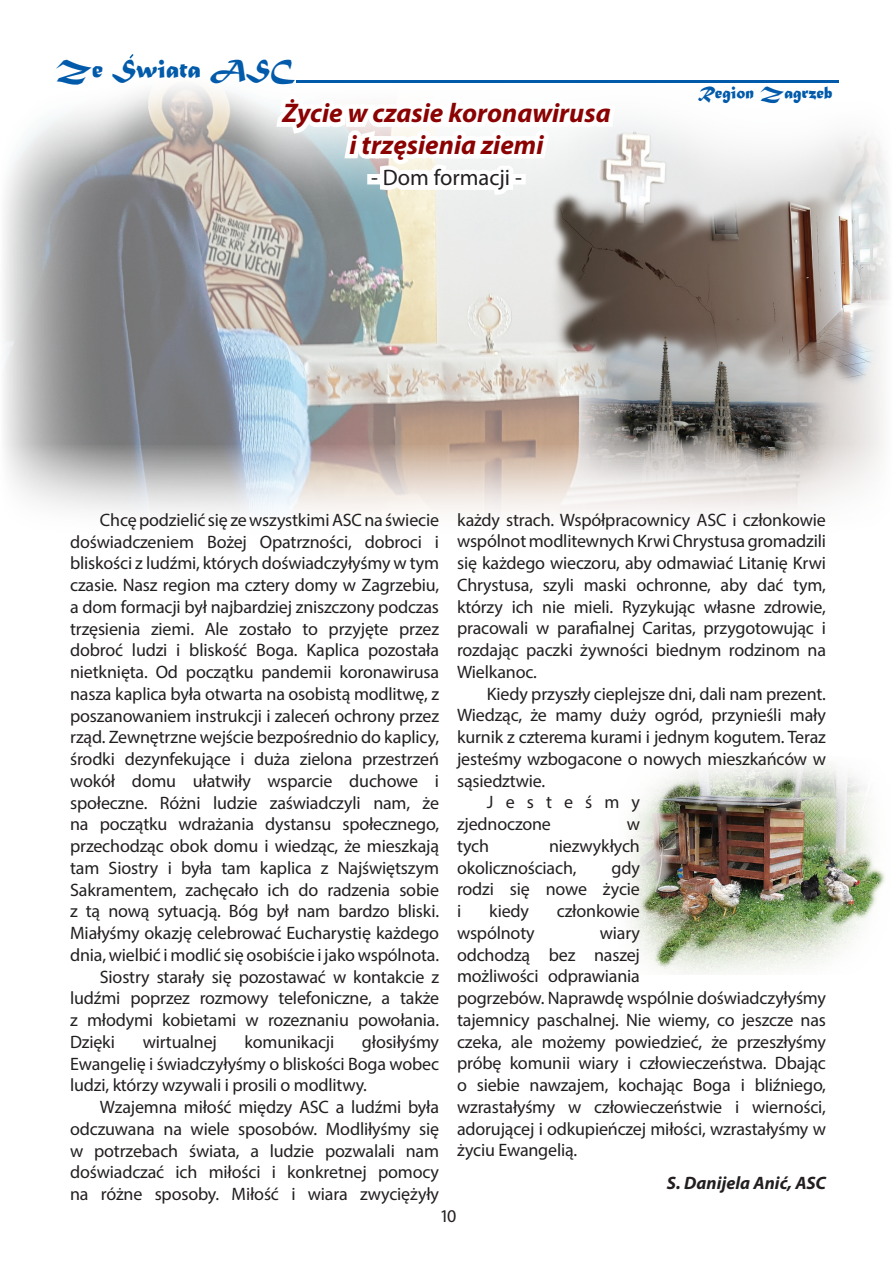
<style>
.page{position:relative;width:893px;height:1263px;background:#fff}
.page>*{position:absolute;margin:0;border:0;box-sizing:border-box;transform-origin:0 0}
.t1{font:italic 700 27px/31.5px "Myriad Pro";color:#8b0202;text-align:center}
.t2{font:27px "Matura MT Script Capitals";color:#015aaa}
.t3{font:22.5px "Myriad Pro";color:#231f20}
.t4{font:18px/21.8px "Myriad Pro";letter-spacing:-.01em;color:#231f20;text-align:justify}
.t5{font:italic 700 18px "Myriad Pro";color:#231f20}
.t6{font:18px "Matura MT Script Capitals";color:#015aaa}
.t7{font:18px "Myriad Pro";letter-spacing:.675em;color:#231f20}
</style>
<div class="page">
<img style="left:629px;top:762px;width:256px;height:212px">
<img style="left:4px;top:86px;width:882px;height:427px">
<img style="left:839px;top:168px;width:50px;height:232px">
<img style="left:839px;top:308px;width:7px;height:196px">
<svg style="left:271px;top:80px;width:568px;height:433px"></svg>
<svg style="left:129px;top:54px;width:5px;height:5px"></svg>
<h1 class="t2" style="left:56px;top:52px;width:240px">Ze Swiata ASC</h1>
<h1 class="t1" style="left:282px;top:97px;width:330px">Życie w czasie koronawirusa i trzęsienia ziemi</h1>
<p class="t3" style="left:371px;top:164px;width:152px">- Dom formacji -</p>
<p class="t6" style="left:698px;top:82px;width:136px">Region Zagrzeb</p>
<p class="t4" style="left:100px;top:509px;width:341px">Chcę podzielić się ze wszystkimi ASC na świecie</p>
<p class="t4" style="left:70px;top:530px;width:370px">doświadczeniem Bożej Opatrzności, dobroci i</p>
<p class="t4" style="left:70px;top:552px;width:370px">bliskości z ludźmi, których doświadczyłyśmy w tym</p>
<p class="t4" style="left:70px;top:574px;width:370px">czasie. Nasz region ma cztery domy w Zagrzebiu,</p>
<p class="t4" style="left:70px;top:596px;width:370px">a dom formacji był najbardziej zniszczony podczas</p>
<p class="t4" style="left:70px;top:617px;width:370px">trzęsienia ziemi. Ale zostało to przyjęte przez</p>
<p class="t4" style="left:70px;top:639px;width:370px">dobroć ludzi i bliskość Boga. Kaplica pozostała</p>
<p class="t4" style="left:70px;top:661px;width:370px">nietknięta. Od początku pandemii koronawirusa</p>
<p class="t4" style="left:70px;top:683px;width:370px">nasza kaplica była otwarta na osobistą modlitwę, z</p>
<p class="t4" style="left:70px;top:704px;width:370px">poszanowaniem instrukcji i zaleceń ochrony przez</p>
<p class="t4" style="left:70px;top:726px;width:370px">rząd. Zewnętrzne wejście bezpośrednio do kaplicy,</p>
<p class="t4" style="left:70px;top:748px;width:370px">środki dezynfekujące i duża zielona przestrzeń</p>
<p class="t4" style="left:70px;top:770px;width:370px">wokół domu ułatwiły wsparcie duchowe i</p>
<p class="t4" style="left:70px;top:791px;width:370px">społeczne. Różni ludzie zaświadczyli nam, że</p>
<p class="t4" style="left:70px;top:813px;width:370px">na początku wdrażania dystansu społecznego,</p>
<p class="t4" style="left:70px;top:835px;width:370px">przechodząc obok domu i wiedząc, że mieszkają</p>
<p class="t4" style="left:70px;top:857px;width:370px">tam Siostry i była tam kaplica z Najświętszym</p>
<p class="t4" style="left:70px;top:878px;width:370px">Sakramentem, zachęcało ich do radzenia sobie</p>
<p class="t4" style="left:70px;top:900px;width:370px">z tą nową sytuacją. Bóg był nam bardzo bliski.</p>
<p class="t4" style="left:70px;top:922px;width:370px">Miałyśmy okazję celebrować Eucharystię każdego</p>
<p class="t4" style="left:70px;top:944px;width:370px">dnia, wielbić i modlić się osobiście i jako wspólnota.</p>
<p class="t4" style="left:100px;top:965px;width:341px">Siostry starały się pozostawać w kontakcie z</p>
<p class="t4" style="left:70px;top:987px;width:370px">ludźmi poprzez rozmowy telefoniczne, a także</p>
<p class="t4" style="left:70px;top:1009px;width:370px">z młodymi kobietami w rozeznaniu powołania.</p>
<p class="t4" style="left:70px;top:1031px;width:46px">Dzięki</p>
<p class="t4" style="left:143px;top:1031px;width:76px">wirtualnej</p>
<p class="t4" style="left:245px;top:1031px;width:91px">komunikacji</p>
<p class="t4" style="left:70px;top:1031px;width:370px;text-indent:292px">głosiłyśmy Ewangelię i świadczyłyśmy o bliskości Boga wobec ludzi, którzy wzywali i prosili o modlitwy.</p>
<p class="t4" style="left:70px;top:1096px;width:370px;text-indent:30px">Wzajemna miłość między ASC a ludźmi była odczuwana na wiele sposobów. Modliłyśmy się w potrzebach świata, a ludzie pozwalali nam doświadczać ich miłości i konkretnej pomocy na różne sposoby. Miłość i wiara zwyciężyły</p>
<p class="t4" style="left:457px;top:508px;width:370px">każdy strach. Współpracownicy ASC i członkowie wspólnot modlitewnych Krwi Chrystusa gromadzili się każdego wieczoru, aby odmawiać Litanię Krwi Chrystusa, szyli maski ochronne, aby dać tym, którzy ich nie mieli. Ryzykując własne zdrowie, pracowali w parafialnej Caritas, przygotowując i rozdając paczki żywności biednym rodzinom na Wielkanoc.</p>
<p class="t4" style="left:487px;top:682px;width:341px">Kiedy przyszły cieplejsze dni, dali nam prezent.</p>
<p class="t4" style="left:457px;top:704px;width:370px">Wiedząc, że mamy duży ogród, przynieśli mały</p>
<p class="t4" style="left:457px;top:726px;width:370px">kurnik z czterema kurami i jednym kogutem. Teraz</p>
<p class="t4" style="left:457px;top:748px;width:370px">jesteśmy wzbogacone o nowych mieszkańców w</p>
<p class="t4" style="left:457px;top:769px;width:90px">sąsiedztwie.</p>
<p class="t7" style="left:487px;top:791px;width:155px">Jesteśmy</p>
<p class="t4" style="left:457px;top:813px;width:95px">zjednoczone</p>
<p class="t4" style="left:627px;top:813px;width:15px">w</p>
<p class="t4" style="left:457px;top:835px;width:33px">tych</p>
<p class="t4" style="left:457px;top:835px;width:184px;text-indent:92px">niezwykłych okolicznościach,</p>
<p class="t4" style="left:457px;top:856px;width:184px;text-indent:155px">gdy rodzi się nowe życie i</p>
<p class="t4" style="left:489px;top:900px;width:41px">kiedy</p>
<p class="t4" style="left:557px;top:900px;width:85px">członkowie</p>
<p class="t4" style="left:457px;top:922px;width:79px">wspólnoty</p>
<p class="t4" style="left:457px;top:922px;width:370px;text-align:left;text-indent:143px">wiary<br>odchodzą bez naszej<br>możliwości odprawiania<br>pogrzebów. Naprawdę wspólnie doświadczyłyśmy tajemnicy paschalnej. Nie wiemy, co jeszcze nas czeka, ale możemy powiedzieć, że przeszłyśmy próbę komunii wiary i człowieczeństwa. Dbając o siebie nawzajem, kochając Boga i bliźniego, wzrastałyśmy w człowieczeństwie i wierności, adorującej i odkupieńczej miłości, wzrastałyśmy w życiu Ewangelią.</p>
<p class="t5" style="left:667px;top:1171px;width:161px">S. Danijela Anić, ASC</p>
<p class="t4" style="left:440px;top:1205px;width:18px">10</p>
</div>
